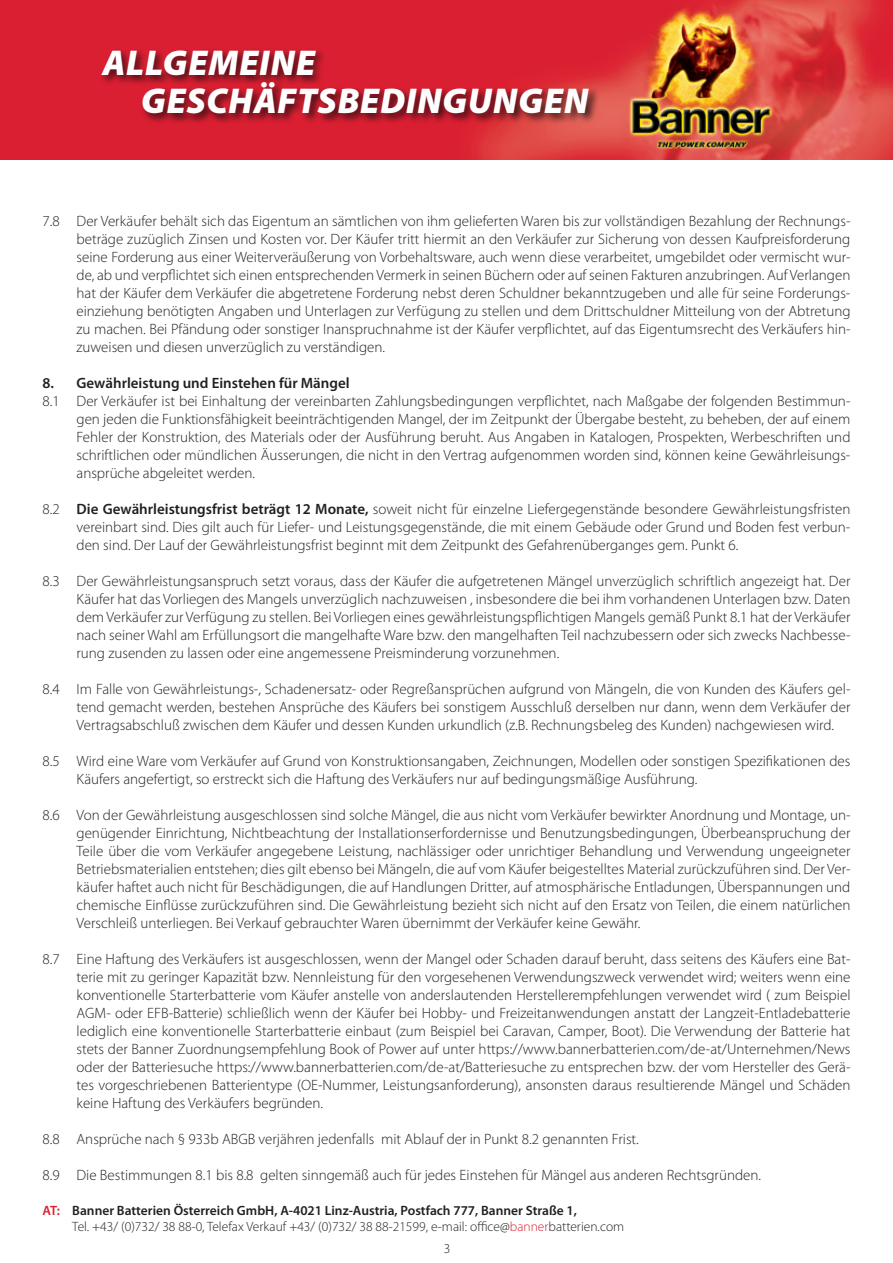
<style>
.page{position:relative;width:893px;height:1263px;background:#fff}
.page>*{position:absolute;margin:0;border:0;box-sizing:border-box;transform-origin:0 0}
.t1{font:italic 900 36px/37.5px "Myriad Pro";letter-spacing:.02em;color:#fff}
.t2{font:300 15px/18px "Myriad Pro";color:#231f20;text-align:justify}
.t3{font:600 15px "Myriad Pro";color:#231f20}
.t4{font:300 13.5px/16.2px "Myriad Pro";color:#231f20}
.s1{font-weight:600}
.s2{font-weight:600;color:#da2031}
.s3{color:#da2031}
</style>
<div class="page">
<img style="left:0;top:0;width:893px;height:159px">
<div style="left:99px;top:48px;width:501px;height:77px;background:#110a0c;opacity:.75"></div>
<h1 class="t1" style="left:141px;top:43px;width:449px;text-indent:-39px">ALLGEMEINE<br>GESCHÄFTSBEDINGUNGEN</h1>
<p class="t2" style="left:77px;top:212px;width:775px;text-indent:-34px">7.8 Der Verkäufer behält sich das Eigentum an sämtlichen von ihm gelieferten Waren bis zur vollständigen Bezahlung der Rechnungs&shy;beträge zuzüglich Zinsen und Kosten vor. Der Käufer tritt hiermit an den Verkäufer zur Sicherung von dessen Kaufpreisforderung seine Forderung aus einer Weiterveräußerung von Vorbehaltsware, auch wenn diese verarbeitet, umgebildet oder vermischt wur&shy;de, ab und verpflichtet sich einen entsprechenden Vermerk in seinen Büchern oder auf seinen Fakturen anzubringen. Auf Verlangen hat der Käufer dem Verkäufer die abgetretene Forderung nebst deren Schuldner bekanntzugeben und alle für seine Forderungs&shy;einziehung benötigten Angaben und Unterlagen zur Verfügung zu stellen und dem Drittschuldner Mitteilung von der Abtretung zu machen. Bei Pfändung oder sonstiger Inanspruchnahme ist der Käufer verpflichtet, auf das Eigentumsrecht des Verkäufers hin&shy;zuweisen und diesen unverzüglich zu verständigen.</p>
<p class="t3" style="left:43px;top:373px;width:309px">8. Gewährleistung und Einstehen für Mängel</p>
<p class="t2" style="left:77px;top:392px;width:775px;text-indent:-34px">8.1 Der Verkäufer ist bei Einhaltung der vereinbarten Zahlungsbedingungen verpflichtet, nach Maßgabe der folgenden Bestimmun&shy;gen jeden die Funktionsfähigkeit beeinträchtigenden Mangel, der im Zeitpunkt der Übergabe besteht, zu beheben, der auf einem Fehler der Konstruktion, des Materials oder der Ausführung beruht. Aus Angaben in Katalogen, Prospekten, Werbeschriften und schriftlichen oder mündlichen Äusserungen, die nicht in den Vertrag aufgenommen worden sind, können keine Gewährleisungs&shy;ansprüche abgeleitet werden.</p>
<p class="t2" style="left:77px;top:500px;width:775px;text-indent:-34px">8.2 <span class="s1">Die Gewährleistungsfrist beträgt 12 Monate,</span> soweit nicht für einzelne Liefergegenstände besondere Gewährleistungsfristen vereinbart sind. Dies gilt auch für Liefer- und Leistungsgegenstände, die mit einem Gebäude oder Grund und Boden fest verbun&shy;den sind. Der Lauf der Gewährleistungsfrist beginnt mit dem Zeitpunkt des Gefahrenüberganges gem. Punkt 6.</p>
<p class="t2" style="left:77px;top:572px;width:775px;text-indent:-34px">8.3 Der Gewährleistungsanspruch setzt voraus, dass der Käufer die aufgetretenen Mängel unverzüglich schriftlich angezeigt hat. Der Käufer hat das Vorliegen des Mangels unverzüglich nachzuweisen , insbesondere die bei ihm vorhandenen Unterlagen bzw. Daten dem Verkäufer zur Verfügung zu stellen. Bei Vorliegen eines gewährleistungspflichtigen Mangels gemäß Punkt 8.1 hat der Verkäufer nach seiner Wahl am Erfüllungsort die mangelhafte Ware bzw. den mangelhaften Teil nachzubessern oder sich zwecks Nachbesse&shy;rung zusenden zu lassen oder eine angemessene Preisminderung vorzunehmen.</p>
<p class="t2" style="left:77px;top:680px;width:775px;text-indent:-34px">8.4 Im Falle von Gewährleistungs-, Schadenersatz- oder Regreßansprüchen aufgrund von Mängeln, die von Kunden des Käufers gel&shy;tend gemacht werden, bestehen Ansprüche des Käufers bei sonstigem Ausschluß derselben nur dann, wenn dem Verkäufer der Vertragsabschluß zwischen dem Käufer und dessen Kunden urkundlich (z.B. Rechnungsbeleg des Kunden) nachgewiesen wird.</p>
<p class="t2" style="left:77px;top:752px;width:775px;text-indent:-34px">8.5 Wird eine Ware vom Verkäufer auf Grund von Konstruktionsangaben, Zeichnungen, Modellen oder sonstigen Spezifikationen des<br>Käufers angefertigt, so erstreckt sich die Haftung des Verkäufers nur auf bedingungsmäßige Ausführung.</p>
<p class="t2" style="left:77px;top:806px;width:775px;text-indent:-34px">8.6 Von der Gewährleistung ausgeschlossen sind solche Mängel, die aus nicht vom Verkäufer bewirkter Anordnung und Montage, un&shy;genügender Einrichtung, Nichtbeachtung der Installationserfordernisse und Benutzungsbedingungen, Überbeanspruchung der Teile über die vom Verkäufer angegebene Leistung, nachlässiger oder unrichtiger Behandlung und Verwendung ungeeigneter Betriebsmaterialien entstehen; dies gilt ebenso bei Mängeln, die auf vom Käufer beigestelltes Material zurückzuführen sind. Der Ver&shy;käufer haftet auch nicht für Beschädigungen, die auf Handlungen Dritter, auf atmosphärische Entladungen, Überspannungen und chemische Einflüsse zurückzuführen sind. Die Gewährleistung bezieht sich nicht auf den Ersatz von Teilen, die einem natürlichen Verschleiß unterliegen. Bei Verkauf gebrauchter Waren übernimmt der Verkäufer keine Gewähr.</p>
<p class="t2" style="left:77px;top:950px;width:775px;text-indent:-34px">8.7 Eine Haftung des Verkäufers ist ausgeschlossen, wenn der Mangel oder Schaden darauf beruht, dass seitens des Käufers eine Bat&shy;terie mit zu geringer Kapazität bzw. Nennleistung für den vorgesehenen Verwendungszweck verwendet wird; weiters wenn eine konventionelle Starterbatterie vom Käufer anstelle von anderslautenden Herstellerempfehlungen verwendet wird ( zum Beispiel AGM- oder EFB-Batterie) schließlich wenn der Käufer bei Hobby- und Freizeitanwendungen anstatt der Langzeit-Entladebatterie lediglich eine konventionelle Starterbatterie einbaut (zum Beispiel bei Caravan, Camper, Boot). Die Verwendung der Batterie hat stets der Banner Zuordnungsempfehlung Book of Power auf unter https://www.bannerbatterien.com/de-at/Unternehmen/News oder der Batteriesuche https://www.bannerbatterien.com/de-at/Batteriesuche zu entsprechen bzw. der vom Hersteller des Gerä&shy;tes vorgeschriebenen Batterientype (OE-Nummer, Leistungsanforderung), ansonsten daraus resultierende Mängel und Schäden keine Haftung des Verkäufers begründen.</p>
<p class="t2" style="left:43px;top:1130px;width:598px">8.8 Ansprüche nach § 933b ABGB verjähren jedenfalls mit Ablauf der in Punkt 8.2 genannten Frist.</p>
<p class="t2" style="left:43px;top:1166px;width:720px">8.9 Die Bestimmungen 8.1 bis 8.8 gelten sinngemäß auch für jedes Einstehen für Mängel aus anderen Rechtsgründen.</p>
<p class="t4" style="left:72px;top:1202px;width:553px;text-indent:-30px"><span class="s2">AT:</span> <span class="s1">Banner Batterien Österreich GmbH, A-4021 Linz-Austria, Postfach 777, Banner Straße 1,<br></span>Tel. +43/ (0)732/ 38 88-0, Telefax Verkauf +43/ (0)732/ 38 88-21599, e-mail: office@<span class="s3">banner</span>batterien.com</p>
<p class="t4" style="left:444px;top:1240px;width:8px">3</p>
</div>
